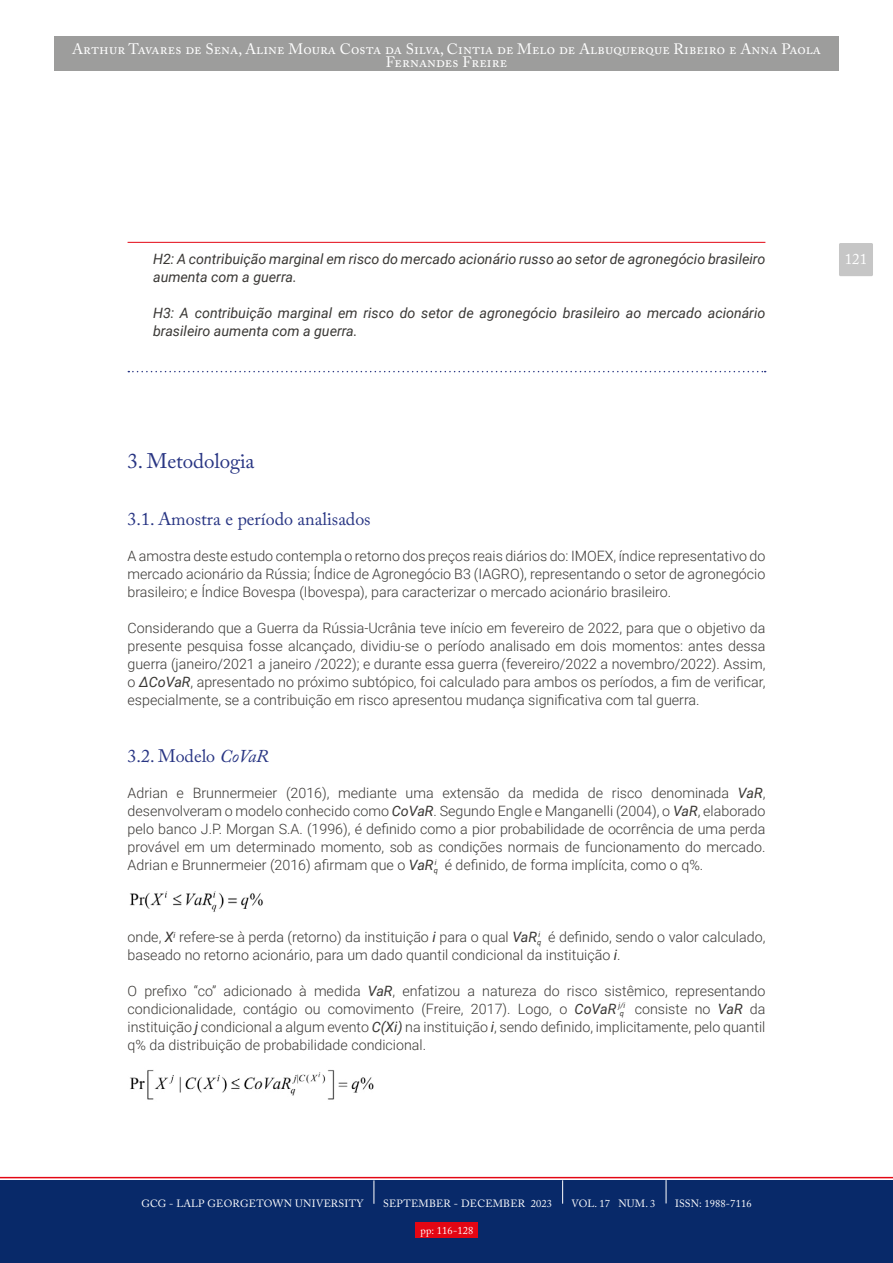
<style>
.page{position:relative;width:893px;height:1263px;background:#fff}
.page>*{position:absolute;margin:0;border:0;box-sizing:border-box;transform-origin:0 0}
.t1{font:21px "Adobe Caslon Pro";color:#283583}
.t2{font:18px "Adobe Caslon Pro";color:#283583}
.t3{font:15px/13.5px "Adobe Caslon Pro";letter-spacing:.005em;color:#fff;text-align:center}
.t4{font:300 14.25px/18px "Roboto";color:#3a3835;text-align:justify}
.t5{font:italic 14.25px/18px "Roboto";color:#3a3835}
.t6{font:10.5px "Adobe Caslon Pro";letter-spacing:.01em;color:#fff}
.s1{font-weight:400;font-style:italic}
.s2{font-style:italic}
.s3{font-weight:400;font-style:italic;font-size:7.5px}
</style>
<div class="page">
<div style="left:54px;top:37px;width:785px;height:34px;background:#9d9d9c"></div>
<div style="left:0;top:1180px;width:893px;height:83px;background:#082969"></div>
<div style="left:416px;top:1222px;width:62px;height:15px;background:#e30613"></div>
<div style="left:839px;top:243px;width:34px;height:33px;background:#c6c6c6;border-radius:2px"></div>
<hr style="left:128px;top:242px;width:637px;height:1px;background:#e30613">
<svg style="left:0;top:1177px;width:893px;height:27px"></svg>
<svg style="left:128px;top:371px;width:638px;height:1px"></svg>
<img style="left:130px;top:891px;width:133px;height:21px">
<img style="left:130px;top:1070px;width:244px;height:30px">
<p class="t3" style="left:72px;top:42px;width:750px">Arthur Tavares de Sena, Aline Moura Costa da Silva, Cintia de Melo de Albuquerque Ribeiro e Anna Paola<br>Fernandes Freire</p>
<p class="t5" style="left:153px;top:250px;width:614px">H2: A contribuição marginal em risco do mercado acionário russo ao setor de agronegócio brasileiro aumenta com a guerra.</p>
<p class="t5" style="left:153px;top:304px;width:614px">H3: A contribuição marginal em risco do setor de agronegócio brasileiro ao mercado acionário brasileiro aumenta com a guerra.</p>
<h1 class="t1" style="left:128px;top:449px;width:129px">3. Metodologia</h1>
<p class="t2" style="left:128px;top:509px;width:245px">3.1. Amostra e período analisados</p>
<p class="t4" style="left:128px;top:547px;width:639px">A amostra deste estudo contempla o retorno dos preços reais diários do: IMOEX, índice representativo do mercado acionário da Rússia; Índice de Agronegócio B3 (IAGRO), representando o setor de agronegócio brasileiro; e Índice Bovespa (Ibovespa), para caracterizar o mercado acionário brasileiro.</p>
<p class="t4" style="left:128px;top:619px;width:639px">Considerando que a Guerra da Rússia-Ucrânia teve início em fevereiro de 2022, para que o objetivo da presente pesquisa fosse alcançado, dividiu-se o período analisado em dois momentos: antes dessa guerra (janeiro/2021 a janeiro /2022); e durante essa guerra (fevereiro/2022 a novembro/2022). Assim, o <span class="s1">ΔCoVaR</span>, apresentado no próximo subtópico, foi calculado para ambos os períodos, a fim de verificar, especialmente, se a contribuição em risco apresentou mudança significativa com tal guerra.</p>
<p class="t2" style="left:128px;top:746px;width:143px">3.2. Modelo <span class="s2">CoVaR</span></p>
<p class="t4" style="left:128px;top:784px;width:639px">Adrian e Brunnermeier (2016), mediante uma extensão da medida de risco denominada <span class="s1">VaR</span>, desenvolveram o modelo conhecido como <span class="s1">CoVaR</span>. Segundo Engle e Manganelli (2004), o <span class="s1">VaR</span>, elaborado pelo banco J.P. Morgan S.A. (1996), é definido como a pior probabilidade de ocorrência de uma perda provável em um determinado momento, sob as condições normais de funcionamento do mercado.<br>Adrian e Brunnermeier (2016) afirmam que o <span class="s1">VaR</span> <sup>i</sup></p>
<p class="t4" style="left:434px;top:856px;width:271px"><sub>q</sub> é definido, de forma implícita, como o q%.</p>
<p class="t4" style="left:128px;top:928px;width:414px">onde, <span class="s1">X</span><sup>i</sup> refere-se à perda (retorno) da instituição <span class="s1">i</span> para o qual <span class="s1">VaR</span> <sup>i</sup></p>
<p class="t4" style="left:128px;top:928px;width:639px;text-indent:410px"><sub>q</sub> é definido, sendo o valor calculado, baseado no retorno acionário, para um dado quantil condicional da instituição <span class="s1">i</span>.</p>
<p class="t4" style="left:128px;top:982px;width:639px">O prefixo “co” adicionado à medida <span class="s1">VaR</span>, enfatizou a natureza do risco sistêmico, representando condicionalidade, contágio ou comovimento (Freire, 2017). Logo, o <span class="s1">CoVaR</span> <sup>j/i</sup></p>
<p class="t4" style="left:128px;top:1000px;width:639px;text-indent:492px"><span class="s3">q</span> consiste no <span class="s1">VaR</span> da instituição <span class="s1">j</span> condicional a algum evento <span class="s1">C(Xi)</span> na instituição <span class="s1">i</span>, sendo definido, implicitamente, pelo quantil q% da distribuição de probabilidade condicional.</p>
<p class="t6" style="left:141px;top:1197px;width:224px">GCG - LALP GEORGETOWN UNIVERSITY</p>
<p class="t6" style="left:383px;top:1197px;width:170px">SEPTEMBER - DECEMBER 2023</p>
<p class="t6" style="left:572px;top:1197px;width:85px">VOL. 17 NUM. 3</p>
<p class="t6" style="left:675px;top:1197px;width:78px">ISSN: 1988-7116</p>
<p class="t6" style="left:421px;top:1224px;width:54px">pp: 116-128</p>
<p class="t3" style="left:845px;top:252px;width:24px">121</p>
</div>
